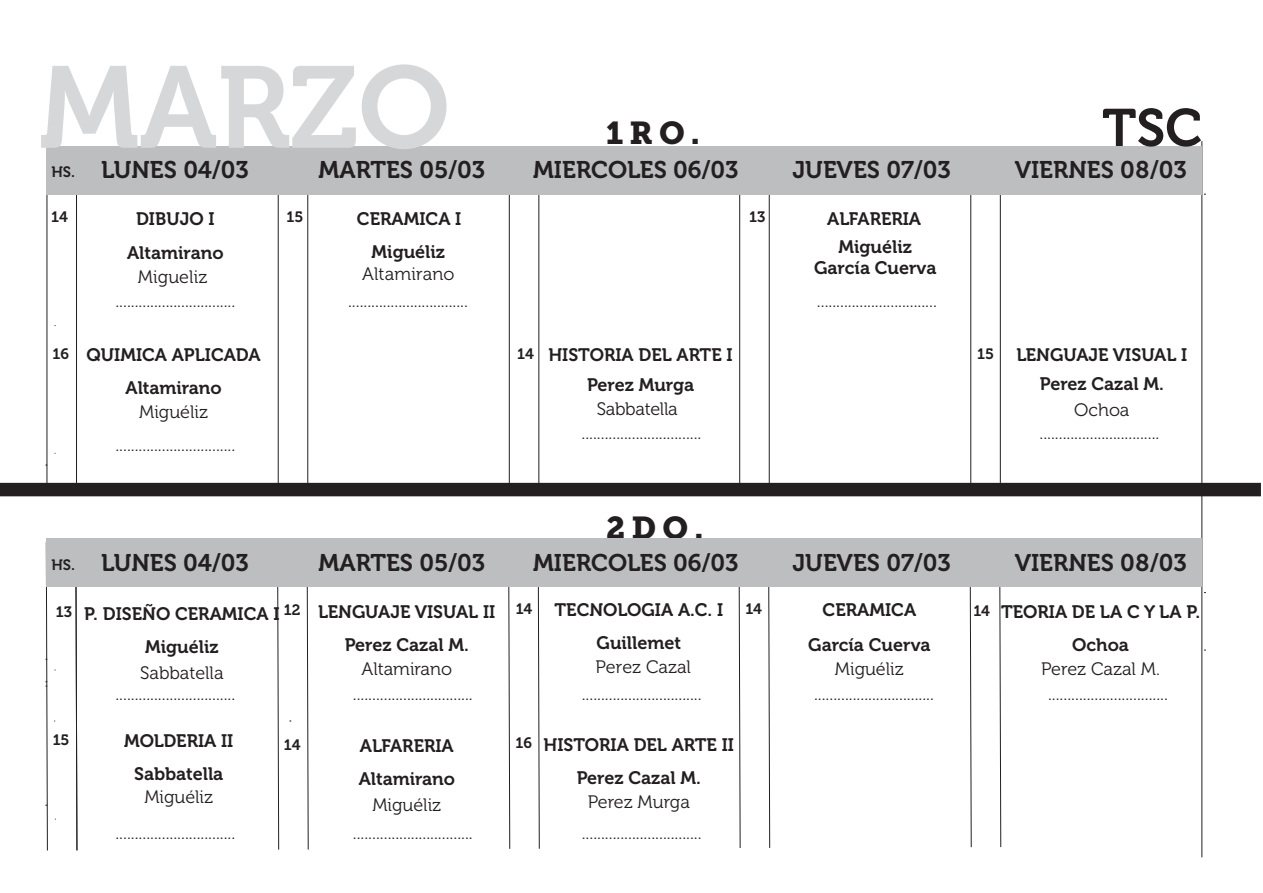
<style>
.page{position:relative;width:1263px;height:893px;background:#fff}
.page>*{position:absolute;margin:0;border:0;box-sizing:border-box;transform-origin:0 0}
.t1{font:115.5px "Museo 700";color:#d5d7d8}
.t2{font:52.5px "Museo 700";color:#231f20}
.t3{font:31.5px "Museo Slab 900";letter-spacing:.195em;color:#231f20}
.t4{font:24px "Museo 700";color:#231f20}
.t5{font:18px/24px "Museo 300";color:#231f20;text-align:center}
.t6{font:18px/33px "Museo 700";color:#231f20;text-align:center}
.t7{font:18px "Museo 300";letter-spacing:-.02em;color:#231f20}
.t8{font:15px "Museo 700";letter-spacing:-.01em;color:#231f20}
.s1{font-size:15px}
</style>
<div class="page">
<hr style="left:307px;top:147px;width:1px;height:342px;background:#231f20">
<hr style="left:278px;top:147px;width:1px;height:342px;background:#231f20">
<hr style="left:76px;top:147px;width:1px;height:342px;background:#231f20">
<hr style="left:47px;top:147px;width:1px;height:342px;background:#231f20">
<hr style="left:539px;top:147px;width:1px;height:342px;background:#231f20">
<hr style="left:509px;top:147px;width:1px;height:342px;background:#231f20">
<hr style="left:769px;top:147px;width:1px;height:342px;background:#231f20">
<hr style="left:739px;top:147px;width:1px;height:342px;background:#231f20">
<hr style="left:1000px;top:147px;width:1px;height:342px;background:#231f20">
<hr style="left:1201px;top:141px;width:1px;height:342px;background:#231f20">
<hr style="left:970px;top:147px;width:1px;height:342px;background:#231f20">
<div style="left:46px;top:146px;width:1156px;height:48px;background:#bcbec0"></div>
<svg style="left:307px;top:587px;width:2px;height:263px"></svg>
<svg style="left:277px;top:587px;width:2px;height:263px"></svg>
<svg style="left:75px;top:587px;width:2px;height:264px"></svg>
<svg style="left:538px;top:587px;width:2px;height:262px"></svg>
<svg style="left:508px;top:587px;width:2px;height:262px"></svg>
<svg style="left:768px;top:587px;width:2px;height:261px"></svg>
<svg style="left:738px;top:587px;width:3px;height:261px"></svg>
<svg style="left:999px;top:538px;width:2px;height:310px"></svg>
<hr style="left:1201px;top:492px;width:1px;height:365px;background:#231f20">
<svg style="left:969px;top:538px;width:3px;height:310px"></svg>
<div style="left:46px;top:539px;width:1156px;height:48px;background:#bcbec0"></div>
<svg style="left:46px;top:587px;width:2px;height:264px"></svg>
<div style="left:0;top:483px;width:1261px;height:13px;background:#231f20"></div>
<h1 class="t1" style="left:39px;top:44px;width:412px">MARZO</h1>
<h3 class="t4" style="left:101px;top:156px;width:149px">LUNES 04/03</h3>
<h3 class="t4" style="left:319px;top:156px;width:168px">MARTES 05/03</h3>
<h3 class="t4" style="left:533px;top:156px;width:207px">MIERCOLES 06/03</h3>
<h3 class="t4" style="left:792px;top:156px;width:160px">JUEVES 07/03</h3>
<h3 class="t4" style="left:1015px;top:156px;width:174px">VIERNES 08/03</h3>
<h2 class="t2" style="left:1102px;top:99px;width:102px">TSC</h2>
<h3 class="t3" style="left:606px;top:115px;width:95px">1RO.</h3>
<p class="t8" style="left:51px;top:163px;width:25px">HS.</p>
<p class="t8" style="left:51px;top:209px;width:18px">14</p>
<p class="t8" style="left:52px;top:345px;width:18px">16</p>
<p class="t6" style="left:127px;top:202px;width:98px;line-height:34.2px">DIBUJO I<br>Altamirano</p>
<p class="t5" style="left:115px;top:265px;width:121px">Migueliz ...............................</p>
<p class="t6" style="left:87px;top:339px;width:176px">QUIMICA APLICADA<br>Altamirano</p>
<p class="t5" style="left:139px;top:400px;width:70px">Miguéliz</p>
<p class="t5" style="left:115px;top:433px;width:121px">...............................</p>
<p class="t8" style="left:286px;top:209px;width:18px">15</p>
<p class="t6" style="left:357px;top:203px;width:106px">CERAMICA I<br>Miguéliz</p>
<p class="t5" style="left:362px;top:262px;width:94px">Altamirano</p>
<p class="t8" style="left:749px;top:209px;width:18px">13</p>
<p class="t6" style="left:827px;top:205px;width:95px;line-height:27.8px">ALFARERIA<br>Miguéliz</p>
<p class="t6" style="left:814px;top:252px;width:124px">García Cuerva</p>
<p class="t5" style="left:348px;top:289px;width:121px">...............................</p>
<p class="t5" style="left:817px;top:289px;width:121px">...............................</p>
<p class="t8" style="left:517px;top:345px;width:18px">14</p>
<p class="t6" style="left:548px;top:340px;width:186px;line-height:30px">HISTORIA DEL ARTE I<br>Perez Murga</p>
<p class="t7" style="left:597px;top:399px;width:82px">Sabbatella</p>
<p class="t8" style="left:977px;top:345px;width:18px">15</p>
<p class="t6" style="left:1016px;top:340px;width:172px;line-height:29.2px">LENGUAJE VISUAL I<br>Perez Cazal M.</p>
<p class="t5" style="left:1074px;top:398px;width:57px">Ochoa</p>
<p class="t5" style="left:581px;top:421px;width:121px">...............................</p>
<p class="t5" style="left:1039px;top:421px;width:121px">...............................</p>
<p class="t8" style="left:51px;top:556px;width:25px">HS.</p>
<h3 class="t3" style="left:606px;top:510px;width:99px">2DO.</h3>
<h3 class="t4" style="left:101px;top:549px;width:149px">LUNES 04/03</h3>
<h3 class="t4" style="left:319px;top:549px;width:168px">MARTES 05/03</h3>
<h3 class="t4" style="left:533px;top:549px;width:207px">MIERCOLES 06/03</h3>
<h3 class="t4" style="left:792px;top:549px;width:160px">JUEVES 07/03</h3>
<h3 class="t4" style="left:1015px;top:549px;width:174px">VIERNES 08/03</h3>
<p class="t8" style="left:56px;top:603px;width:18px">13</p>
<p class="t6" style="left:84px;top:597px;width:197px">P. DISEÑO CERAMICA I<br>Miguéliz</p>
<p class="t5" style="left:140px;top:661px;width:85px">Sabbatella</p>
<p class="t8" style="left:284px;top:602px;width:18px">12</p>
<p class="t5" style="left:115px;top:683px;width:121px">...............................</p>
<p class="t6" style="left:318px;top:595px;width:179px">LENGUAJE VISUAL II<br>Perez Cazal M.</p>
<p class="t5" style="left:362px;top:657px;width:92px">Altamirano</p>
<p class="t5" style="left:353px;top:683px;width:121px">...............................</p>
<p class="t8" style="left:516px;top:600px;width:18px">14</p>
<p class="t6" style="left:597px;top:594px;width:167px;text-align:left;text-indent:-42px">TECNOLOGIA A.C. I <span class="s1">14<br></span>Guillemet</p>
<p class="t5" style="left:595px;top:655px;width:97px">Perez Cazal</p>
<p class="t5" style="left:582px;top:683px;width:121px">...............................</p>
<p class="t6" style="left:822px;top:594px;width:95px">CERAMICA</p>
<p class="t8" style="left:973px;top:602px;width:18px">14</p>
<p class="t6" style="left:808px;top:629px;width:124px">García Cuerva</p>
<p class="t5" style="left:835px;top:657px;width:70px">Miguéliz</p>
<p class="t6" style="left:1001px;top:596px;width:201px">TEORIA DE LA C Y LA P.<br>Ochoa</p>
<p class="t5" style="left:1041px;top:657px;width:120px">Perez Cazal M.</p>
<p class="t5" style="left:814px;top:683px;width:121px">...............................</p>
<p class="t5" style="left:1048px;top:683px;width:121px">...............................</p>
<p class="t8" style="left:53px;top:731px;width:18px">15</p>
<p class="t6" style="left:124px;top:725px;width:111px">MOLDERIA II<br>Sabbatella</p>
<p class="t5" style="left:144px;top:786px;width:70px">Miguéliz</p>
<p class="t5" style="left:115px;top:821px;width:121px">...............................</p>
<p class="t8" style="left:284px;top:736px;width:18px">14</p>
<p class="t6" style="left:359px;top:730px;width:98px;text-align:left">ALFARERIA<br>Altamirano</p>
<p class="t5" style="left:372px;top:793px;width:70px">Miguéliz</p>
<p class="t5" style="left:353px;top:821px;width:121px">...............................</p>
<p class="t8" style="left:516px;top:735px;width:18px">16</p>
<p class="t6" style="left:544px;top:728px;width:192px">HISTORIA DEL ARTE II<br>Perez Cazal M.</p>
<p class="t5" style="left:588px;top:790px;width:104px">Perez Murga</p>
<p class="t5" style="left:582px;top:821px;width:121px">...............................</p>
</div>
